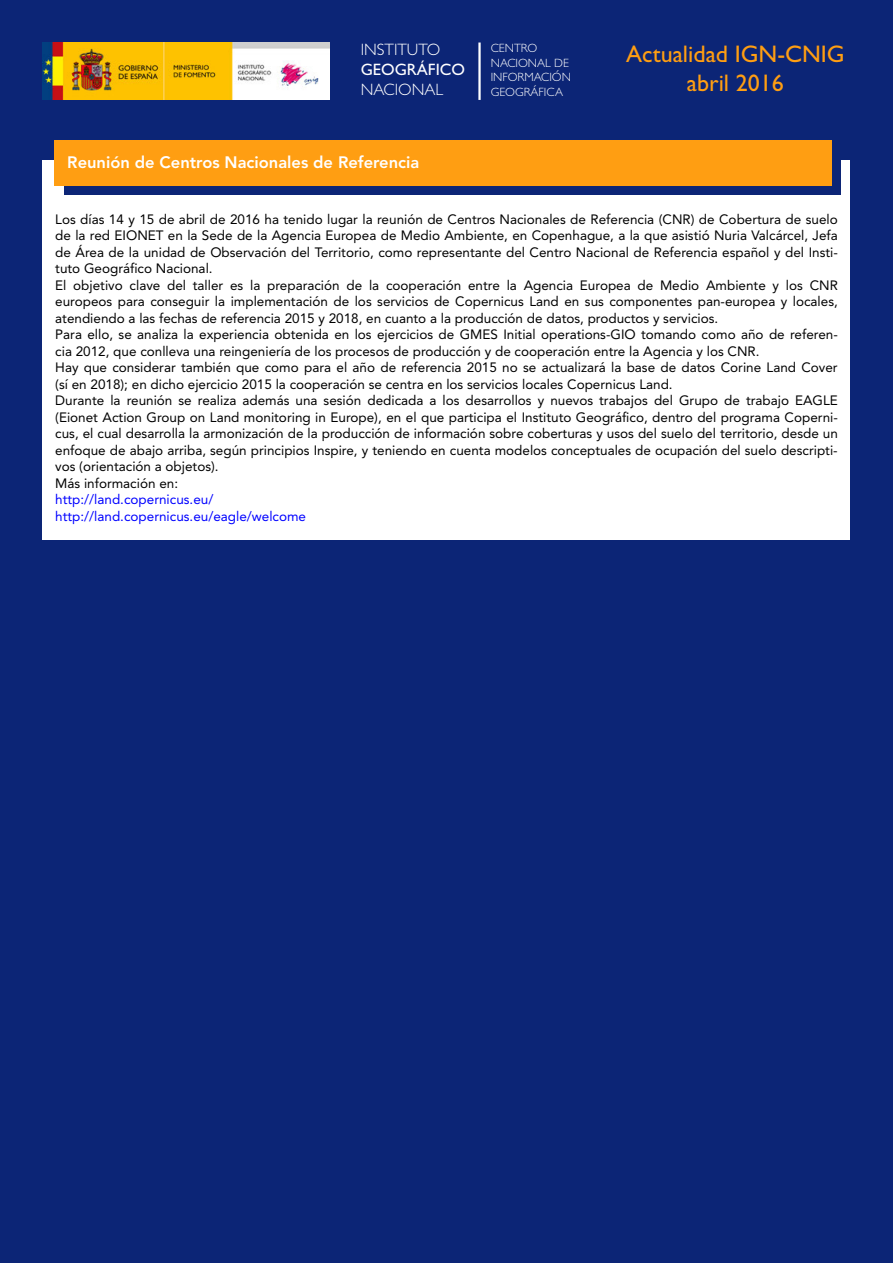
<style>
.page{position:relative;width:893px;height:1263px;background:#0c2576}
.page>*{position:absolute;margin:0;border:0;box-sizing:border-box;transform-origin:0 0}
.t1{font:24px/28.8px "Gill Sans";color:#ff9e12;text-align:center}
.t2{font:800 16.5px "Avenir";color:#fff}
.t3{font:300 16.5px/19.8px "Gill Sans";color:#fff}
.t4{font:13.5px/16.5px "Avenir";color:#000}
.t5{font:300 12px/14.4px "Gill Sans";color:#fff}
.s1{font-weight:400}
.s2{color:#00f}
</style>
<div class="page">
<img style="left:43px;top:43px;width:286px;height:57px">
<hr style="left:478px;top:43px;width:3px;height:57px;background:#fff">
<div style="left:43px;top:160px;width:807px;height:379px;background:#fff"></div>
<div style="left:64px;top:149px;width:777px;height:46px;background:#0c2576"></div>
<div style="left:55px;top:140px;width:777px;height:45px;background:#ff9e12"></div>
<p class="t3" style="left:361px;top:40px;width:106px">INSTITUTO<br><span class="s1">GEOGRÁFICO<br></span>NACIONAL</p>
<p class="t1" style="left:626px;top:40px;width:220px">Actualidad IGN-CNIG abril 2016</p>
<p class="t5" style="left:491px;top:41px;width:82px">CENTRO<br>NACIONAL DE<br>INFORMACIÓN<br>GEOGRÁFICA</p>
<p class="t2" style="left:67px;top:156px;width:353px">Reunión de Centros Nacionales de Referencia</p>
<p class="t4" style="left:55px;top:212px;width:784px">Los días 14 y 15 de abril de 2016 ha tenido lugar la reunión de Centros Nacionales de Referencia (CNR) de Cobertura de suelo de la red EIONET en la Sede de la Agencia Europea de Medio Ambiente, en Copenhague, a la que asistió Nuria Valcárcel, Jefa de Área de la unidad de Observación del Territorio, como representante del Centro Nacional de Referencia español y del Insti&shy;tuto Geográfico Nacional.<br>El objetivo clave del taller es la preparación de la cooperación entre la Agencia Europea de Medio Ambiente y los CNR europeos para conseguir la implementación de los servicios de Copernicus Land en sus componentes pan-europea y locales, atendiendo a las fechas de referencia 2015 y 2018, en cuanto a la producción de datos, productos y servicios.<br>Para ello, se analiza la experiencia obtenida en los ejercicios de GMES Initial operations-GIO tomando como año de referen&shy;cia 2012, que conlleva una reingeniería de los procesos de producción y de cooperación entre la Agencia y los CNR.<br>Hay que considerar también que como para el año de referencia 2015 no se actualizará la base de datos Corine Land Cover (sí en 2018); en dicho ejercicio 2015 la cooperación se centra en los servicios locales Copernicus Land.<br>Durante la reunión se realiza además una sesión dedicada a los desarrollos y nuevos trabajos del Grupo de trabajo EAGLE (Eionet Action Group on Land monitoring in Europe), en el que participa el Instituto Geográfico, dentro del programa Coperni&shy;cus, el cual desarrolla la armonización de la producción de información sobre coberturas y usos del suelo del territorio, desde un enfoque de abajo arriba, según principios Inspire, y teniendo en cuenta modelos conceptuales de ocupación del suelo descripti&shy;vos (orientación a objetos).<br>Más información en:<br><span class="s2">http://land.copernicus.eu/<br>http://land.copernicus.eu/eagle/welcome</span></p>
</div>
